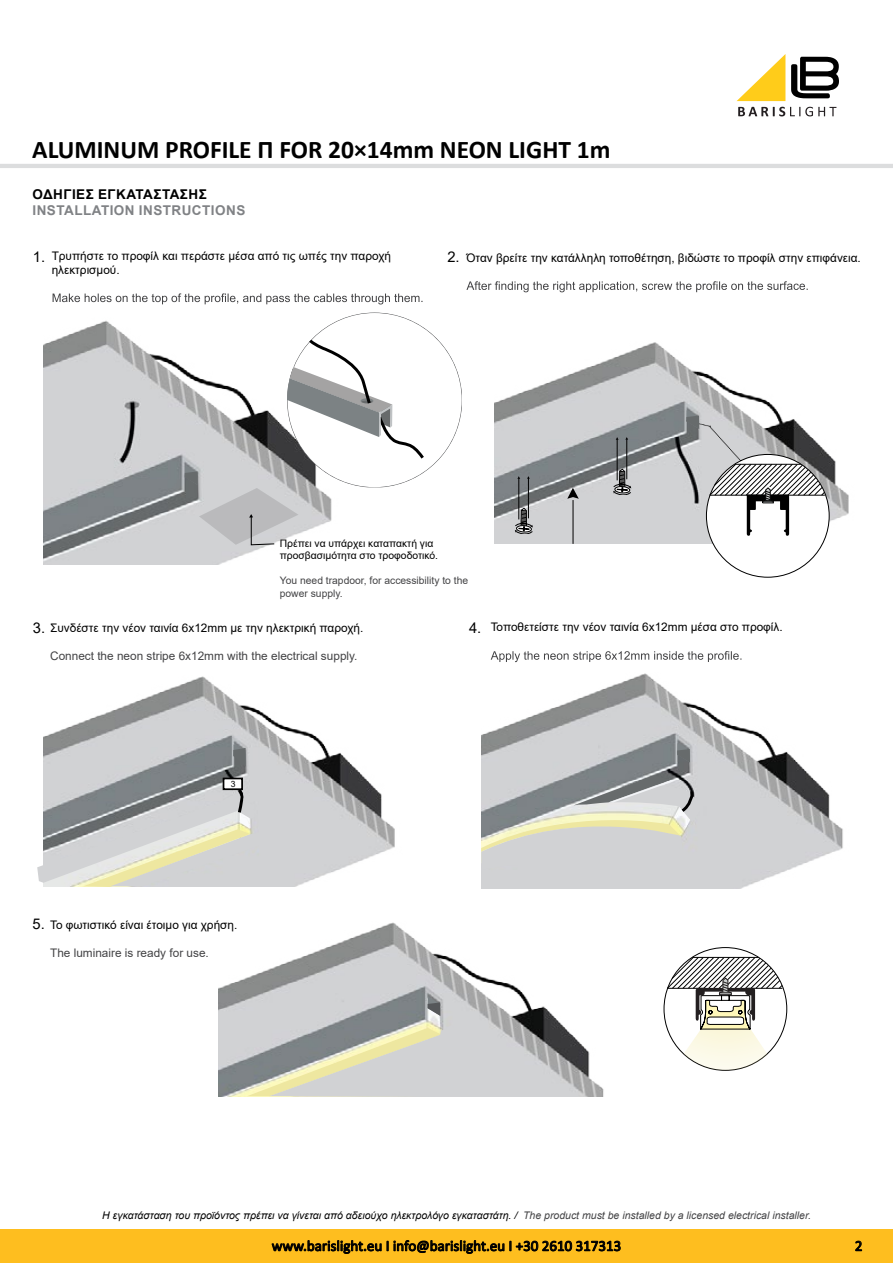
<style>
.page{position:relative;width:893px;height:1263px;background:#fff}
.page>*{position:absolute;margin:0;border:0;box-sizing:border-box;transform-origin:0 0}
.t1{font:700 25.5px "Calibri";color:#000}
.t2{font:15px "Calibri";color:#000}
.t3{font:14.7px "Arial";color:#000}
.t4{font:700 13.5px "Arial";letter-spacing:.035em;color:#808285}
.t5{font:700 13.5px "Arial";letter-spacing:.035em;color:#000}
.t6{font:11.85px "Arial";color:#000}
.t7{font:11.85px "Arial";color:#434345}
.t8{font:italic 10.5px "Arial";color:#000}
.t9{font:10.35px/12.5px "Arial";color:#000}
.t10{font:10.35px/12.5px "Arial";color:#434345}
.t11{font:8.7px "Arial";color:#000}
.s1{color:#434345}
</style>
<div class="page">
<svg style="left:738px;top:107px;width:98px;height:9px"></svg>
<svg style="left:791px;top:57px;width:48px;height:41px"></svg>
<svg style="left:737px;top:54px;width:48px;height:47px"></svg>
<div style="left:0;top:1229px;width:893px;height:34px;background:#febe1f"></div>
<svg style="left:272px;top:1240px;width:109px;height:13px"></svg>
<svg style="left:394px;top:1240px;width:110px;height:13px"></svg>
<svg style="left:510px;top:1241px;width:110px;height:10px"></svg>
<hr style="left:0;top:164px;width:893px;height:4px;background:#dcddde">
<svg style="left:855px;top:1241px;width:7px;height:10px"></svg>
<svg style="left:466px;top:281px;width:342px;height:11px"></svg>
<svg style="left:53px;top:293px;width:370px;height:11px"></svg>
<img style="left:44px;top:321px;width:226px;height:243px">
<img style="left:495px;top:342px;width:354px;height:201px">
<svg style="left:613px;top:469px;width:18px;height:25px"></svg>
<hr style="left:626px;top:439px;width:1px;height:40px;background:#000">
<hr style="left:617px;top:439px;width:1px;height:41px;background:#000">
<hr style="left:573px;top:500px;width:1px;height:44px;background:#000">
<svg style="left:567px;top:488px;width:12px;height:11px"></svg>
<svg style="left:515px;top:508px;width:18px;height:25px"></svg>
<hr style="left:528px;top:478px;width:1px;height:40px;background:#000">
<hr style="left:519px;top:478px;width:1px;height:41px;background:#000">
<div style="left:706px;top:454px;width:123px;height:123px;background:#fff;border-radius:50%"></div>
<img style="left:43px;top:676px;width:352px;height:210px">
<svg style="left:491px;top:651px;width:250px;height:11px"></svg>
<div style="left:224px;top:778px;width:18px;height:11px;background:#fff"></div>
<div style="left:223px;top:778px;width:20px;height:12px;border:2px solid #000"></div>
<img style="left:481px;top:673px;width:362px;height:215px">
<img style="left:219px;top:922px;width:445px;height:174px">
<svg style="left:37px;top:787px;width:233px;height:100px"></svg>
<svg style="left:481px;top:775px;width:220px;height:95px"></svg>
<svg style="left:247px;top:1025px;width:244px;height:71px"></svg>
<svg style="left:428px;top:997px;width:12px;height:19px"></svg>
<svg style="left:677px;top:743px;width:13px;height:19px"></svg>
<svg style="left:233px;top:744px;width:13px;height:23px"></svg>
<svg style="left:686px;top:410px;width:139px;height:126px"></svg>
<svg style="left:185px;top:312px;width:277px;height:233px"></svg>
<svg style="left:667px;top:957px;width:116px;height:113px"></svg>
<h1 class="t1" style="left:32px;top:132px;width:580px">ALUMINUM PROFILE Π FOR 20×14mm NEON LIGHT 1m</h1>
<p class="t5" style="left:32px;top:185px;width:176px">ΟΔΗΓΊΕΣ ΕΓΚΑΤΆΣΤΑΣΗΣ</p>
<p class="t4" style="left:32px;top:201px;width:214px">INSTALLATION INSTRUCTIONS</p>
<p class="t6" style="left:52px;top:247px;width:341px">Τρυπήστε το προφίλ και περάστε μέσα από τις ωπές την παροχή</p>
<p class="t6" style="left:466px;top:249px;width:396px">Όταν βρείτε την κατάλληλη τοποθέτηση, βιδώστε το προφίλ στην επιφάνεια.</p>
<p class="t6" style="left:52px;top:261px;width:69px">ηλεκτρισμού.</p>
<p class="t3" style="left:33px;top:246px;width:14px">1.</p>
<p class="t3" style="left:447px;top:246px;width:14px">2.</p>
<p class="t9" style="left:280px;top:537px;width:160px">Πρέπει να υπάρχει καταπακτή για προσβασιμότητα στο τροφοδοτικό.</p>
<p class="t10" style="left:280px;top:574px;width:190px">You need trapdoor, for accessibility to the power supply.</p>
<p class="t3" style="left:33px;top:618px;width:14px">3.</p>
<p class="t3" style="left:469px;top:618px;width:14px">4.</p>
<p class="t6" style="left:50px;top:619px;width:315px">Συνδέστε την νέον ταινία 6x12mm με την ηλεκτρική παροχή.</p>
<p class="t7" style="left:50px;top:648px;width:309px">Connect the neon stripe 6x12mm with the electrical supply.</p>
<p class="t6" style="left:491px;top:619px;width:293px">Τοποθετείστε την νέον ταινία 6x12mm μέσα στο προφίλ.</p>
<p class="t11" style="left:231px;top:777px;width:6px">3</p>
<p class="t3" style="left:33px;top:914px;width:14px">5.</p>
<p class="t6" style="left:50px;top:916px;width:189px">Το φωτιστικό είναι έτοιμο για χρήση.</p>
<p class="t7" style="left:50px;top:945px;width:160px">Τhe luminaire is ready for use.</p>
<p class="t8" style="left:102px;top:1208px;width:710px">H εγκατάσταση του προϊόντος πρέπει να γίνεται από αδειούχο ηλεκτρολόγο εγκαταστάτη. / <span class="s1">The product must be installed by a licensed electrical installer.</span></p>
<p class="t2" style="left:272px;top:1235px;width:351px">www.barislight.eu I info@barislight.eu Ι +30 2610 317313</p>
<p class="t2" style="left:855px;top:1235px;width:9px">2</p>
</div>
